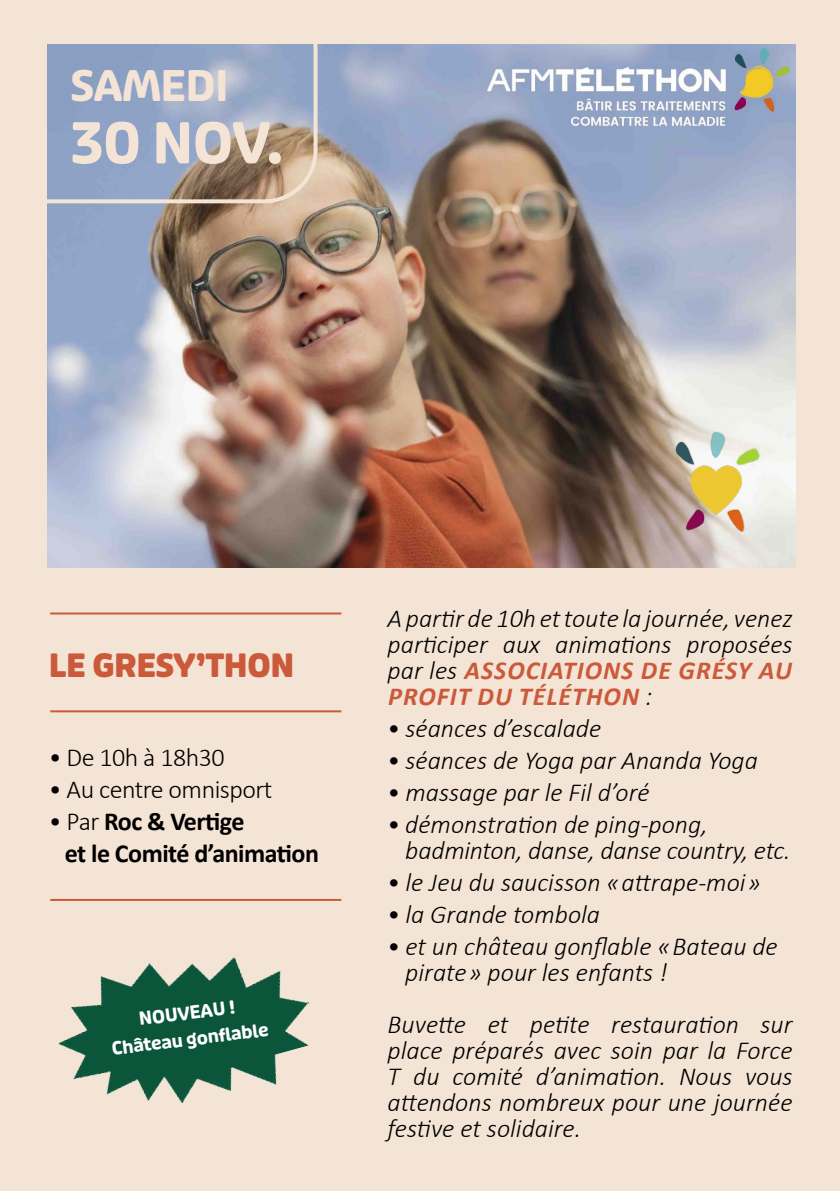
<style>
.page{position:relative;width:840px;height:1191px;background:#fff}
.page>*{position:absolute;margin:0;border:0;box-sizing:border-box;transform-origin:0 0}
.t1{font:700 56px "Puffin Display Soft";color:#f4e4d5}
.t2{font:700 42px "Puffin Display Soft";letter-spacing:-.02em;color:#f4e4d5}
.t3{font:700 expanded 32px "Puffin Display Soft";letter-spacing:-.02em;color:#cb5a3a}
.t4{font:italic 300 26px/26px "Calibri";color:#000;text-align:justify}
.t5{font:700 26px/32px "Calibri";letter-spacing:-.02em;color:#000}
.t6{font:300 26px "Calibri";letter-spacing:-.02em;color:#000}
.t7{font:700 18px/26px "Puffin Display Soft";color:#fff;text-align:center}
.s1{font-weight:300}
.s2{font-weight:700;color:#cb5a3a}
.s3{font-style:normal}
</style>
<div class="page">
<div style="left:0;top:0;width:839px;height:1191px;background:#f4e4d5"></div>
<img style="left:47px;top:45px;width:748px;height:523px">
<img style="left:671px;top:428px;width:91px;height:109px">
<svg style="left:47px;top:44px;width:270px;height:159px;background:#98a0b5"></svg>
<hr style="left:50px;top:612px;width:291px;height:2px;background:#cb5a3a">
<hr style="left:50px;top:710px;width:291px;height:2px;background:#cb5a3a">
<hr style="left:50px;top:899px;width:291px;height:2px;background:#cb5a3a">
<img style="left:58px;top:957px;width:251px;height:146px">
<h2 class="t2" style="left:70px;top:61px;width:160px">SAMEDI</h2>
<h1 class="t1" style="left:70px;top:110px;width:214px">30 NOV.</h1>
<p class="t3" style="left:49px;top:646px;width:247px">LE GRESY’THON</p>
<p class="t6" style="left:49px;top:740px;width:177px">• De 10h à 18h30</p>
<p class="t6" style="left:49px;top:773px;width:225px">• Au centre omnisport</p>
<p class="t5" style="left:65px;top:804px;width:255px;text-indent:-16px"><span class="s1">• Par</span> Roc &amp; Vertige<br>et le Comité d’animation</p>
<p class="t7" style="left:107px;top:1010px;width:159px;rotate:-7deg">NOUVEAU !<br>Château gonflable</p>
<p class="t4" style="left:387px;top:605px;width:406px">A partir de 10h et toute la journée, venez participer aux animations proposées par les <span class="s2">ASSOCIATIONS DE GRÉSY AU PROFIT DU TÉLÉTHON</span> :</p>
<p class="t4" style="left:387px;top:715px;width:215px"><span class="s3">•</span> séances d’escalade</p>
<p class="t4" style="left:387px;top:747px;width:371px"><span class="s3">•</span> séances de Yoga par Ananda Yoga</p>
<p class="t4" style="left:387px;top:779px;width:263px"><span class="s3">•</span> massage par le Fil d’oré</p>
<p class="t4" style="left:405px;top:811px;width:386px;text-indent:-18px"><span class="s3">•</span> démonstration de ping-pong, badminton, danse, danse country, etc.</p>
<p class="t4" style="left:387px;top:869px;width:374px"><span class="s3">•</span> le Jeu du saucisson « attrape-moi »</p>
<p class="t4" style="left:387px;top:901px;width:214px"><span class="s3">•</span> la Grande tombola</p>
<p class="t4" style="left:405px;top:933px;width:374px;text-indent:-18px"><span class="s3">•</span> et un château gonflable « Bateau de pirate » pour les enfants !</p>
<p class="t4" style="left:387px;top:1011px;width:406px">Buvette et petite restauration sur place préparés avec soin par la Force T du comité d’animation. Nous vous attendons nombreux pour une journée festive et solidaire.</p>
</div>
